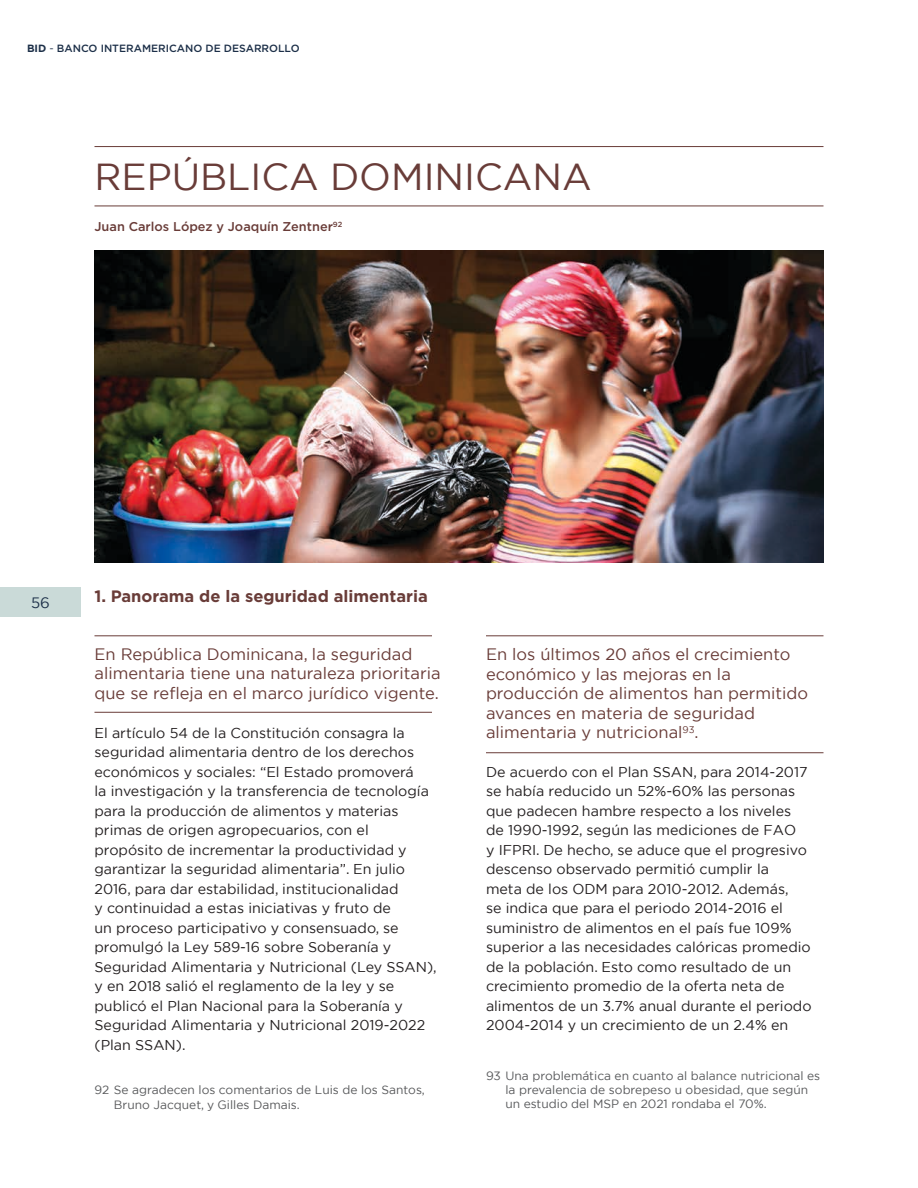
<style>
.page{position:relative;width:918px;height:1188px;background:#fff}
.page>*{position:absolute;margin:0;border:0;box-sizing:border-box;transform-origin:0 0}
.t1{font:37.5px "Gotham";color:#693c38}
.t2{font:16.5px/19.5px "Gotham";color:#693c38}
.t3{font:700 16.5px "Gotham";color:#693c38}
.t4{font:15px "Gotham";color:#1c2f48}
.t5{font:14.25px/19.5px "Gotham";color:#231f20}
.t6{font:500 12.75px "Gotham";color:#693c38}
.t7{font:12px/14.4px "Gotham";color:#58595b}
.t8{font:500 10.5px "Gotham";color:#1c2f48}
.s1{font-weight:700}
.s2{font-weight:400}
</style>
<div class="page">
<hr style="left:94px;top:712px;width:338px;height:1px;background:#693c38">
<hr style="left:486px;top:752px;width:338px;height:1px;background:#693c38">
<hr style="left:94px;top:636px;width:338px;height:1px;background:#693c38">
<hr style="left:486px;top:636px;width:338px;height:1px;background:#693c38">
<hr style="left:94px;top:206px;width:730px;height:1px;background:#693c38">
<hr style="left:94px;top:146px;width:730px;height:1px;background:#693c38">
<img style="left:94px;top:250px;width:730px;height:312px">
<div style="left:0;top:587px;width:81px;height:29px;background:#cadad8"></div>
<p class="t8" style="left:27px;top:42px;width:274px"><span class="s1">BID</span> <span class="s2">-</span> BANCO INTERAMERICANO DE DESARROLLO</p>
<h1 class="t1" style="left:94px;top:152px;width:499px">REPÚBLICA DOMINICANA</h1>
<p class="t6" style="left:94px;top:219px;width:249px">Juan Carlos López y Joaquín Zentner<sup>92</sup></p>
<p class="t4" style="left:31px;top:593px;width:20px">56</p>
<p class="t3" style="left:94px;top:586px;width:335px">1. Panorama de la seguridad alimentaria</p>
<p class="t2" style="left:94px;top:644px;width:348px">En República Dominicana, la seguridad alimentaria tiene una naturaleza prioritaria que se refleja en el marco jurídico vigente.</p>
<p class="t5" style="left:94px;top:723px;width:344px">El artículo 54 de la Constitución consagra la seguridad alimentaria dentro de los derechos económicos y sociales: “El Estado promoverá<br>la investigación y la transferencia de tecnología para la producción de alimentos y materias primas de origen agropecuarios, con el propósito de incrementar la productividad y garantizar la seguridad alimentaria”. En julio 2016, para dar estabilidad, institucionalidad<br>y continuidad a estas iniciativas y fruto de<br>un proceso participativo y consensuado, se promulgó la Ley 589-16 sobre Soberanía y Seguridad Alimentaria y Nutricional (Ley SSAN), y en 2018 salió el reglamento de la ley y se publicó el Plan Nacional para la Soberanía y Seguridad Alimentaria y Nutricional 2019-2022 (Plan SSAN).</p>
<p class="t7" style="left:114px;top:1082px;width:312px;text-indent:-19px">92 Se agradecen los comentarios de Luis de los Santos,<br>Bruno Jacquet, y Gilles Damais.</p>
<p class="t2" style="left:486px;top:644px;width:324px">En los últimos 20 años el crecimiento económico y las mejoras en la producción de alimentos han permitido avances en materia de seguridad alimentaria y nutricional<sup>93</sup>.</p>
<p class="t5" style="left:486px;top:762px;width:327px">De acuerdo con el Plan SSAN, para 2014-2017 se había reducido un 52%-60% las personas que padecen hambre respecto a los niveles de 1990-1992, según las mediciones de FAO<br>y IFPRI. De hecho, se aduce que el progresivo descenso observado permitió cumplir la<br>meta de los ODM para 2010-2012. Además,<br>se indica que para el periodo 2014-2016 el suministro de alimentos en el país fue 109% superior a las necesidades calóricas promedio de la población. Esto como resultado de un crecimiento promedio de la oferta neta de alimentos de un 3.7% anual durante el periodo 2004-2014 y un crecimiento de un 2.4% en</p>
<p class="t7" style="left:505px;top:1068px;width:316px;text-indent:-19px">93 Una problemática en cuanto al balance nutricional es la prevalencia de sobrepeso u obesidad, que según un estudio del MSP en 2021 rondaba el 70%.</p>
</div>
